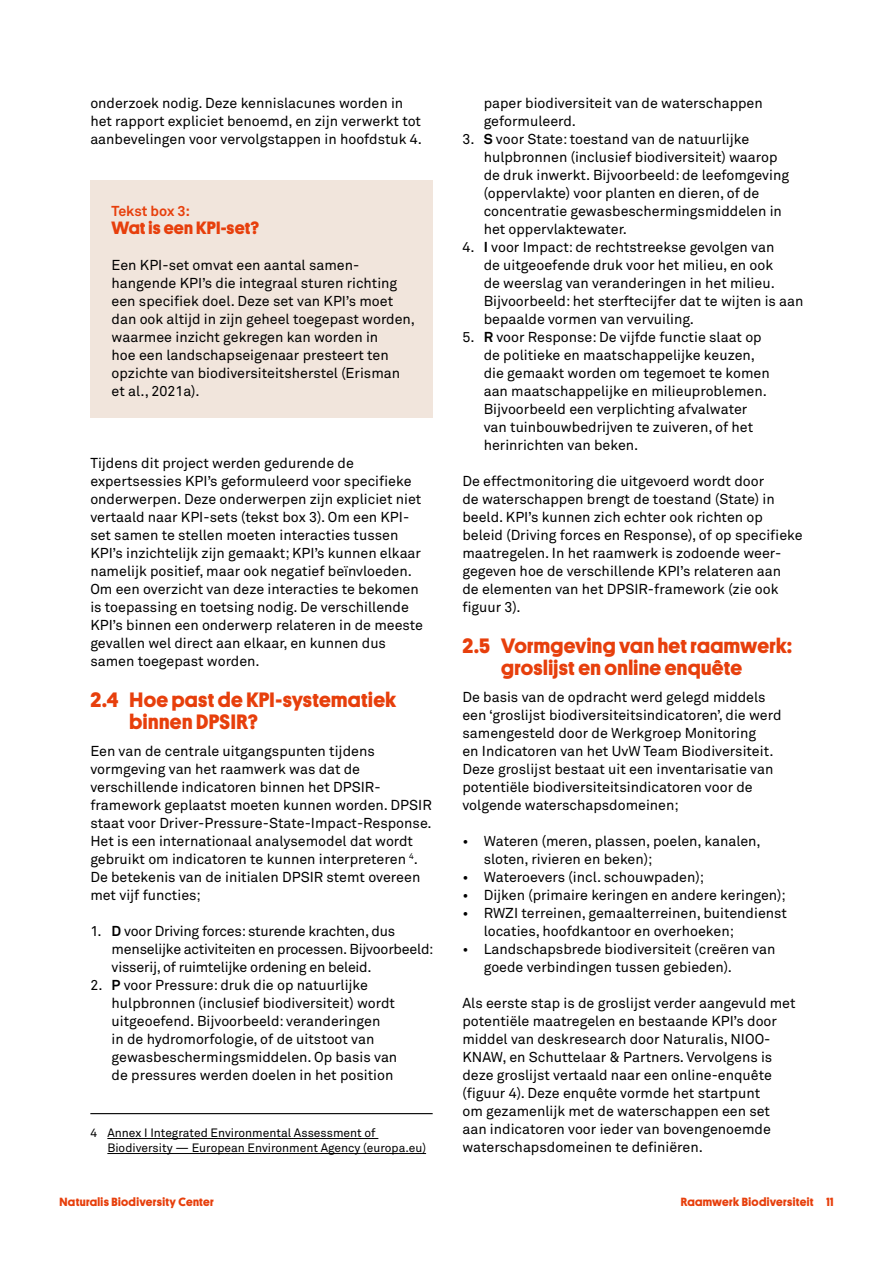
<style>
.page{position:relative;width:893px;height:1263px;background:#fff}
.page>*{position:absolute;margin:0;border:0;box-sizing:border-box;transform-origin:0 0}
.t1{font:700 21px/22.5px "Platform";letter-spacing:.015em;color:#e73f0c}
.t2{font:700 18px "Platform";letter-spacing:.01em;color:#e73f0c}
.t3{font:14.25px/18px "Akkurat Pro";color:#000}
.t4{font:700 14.25px "Akkurat Pro";letter-spacing:-.005em;color:#e73f0c}
.t5{font:12px/15px "Akkurat Pro";color:#000}
.t6{font:700 12px "Platform";letter-spacing:.03em;color:#e73f0c}
.s1{font-weight:700}
</style>
<div class="page">
<div style="left:90px;top:180px;width:343px;height:21px;background:#f1e5dc"></div>
<div style="left:90px;top:198px;width:343px;height:21px;background:#f1e5dc"></div>
<div style="left:90px;top:216px;width:343px;height:21px;background:#f1e5dc"></div>
<div style="left:90px;top:234px;width:343px;height:21px;background:#f1e5dc"></div>
<div style="left:90px;top:252px;width:343px;height:147px;background:#f1e5dc"></div>
<div style="left:90px;top:396px;width:343px;height:21px;background:#f1e5dc"></div>
<hr style="left:90px;top:1113px;width:343px;height:1px;background:#000">
<hr style="left:107px;top:1138px;width:271px;height:1px;background:#000">
<hr style="left:107px;top:1153px;width:319px;height:1px;background:#000">
<p class="t3" style="left:90px;top:94px;width:333px">onderzoek nodig. Deze kennislacunes worden in het rapport expliciet benoemd, en zijn verwerkt tot aanbevelingen voor vervolgstappen in hoofdstuk 4.</p>
<p class="t4" style="left:112px;top:202px;width:80px">Tekst box 3:</p>
<p class="t2" style="left:112px;top:215px;width:149px">Wat is een KPI-set?</p>
<p class="t3" style="left:112px;top:256px;width:305px">Een KPI-set omvat een aantal samen&shy;hangende KPI’s die integraal sturen richting een specifiek doel. Deze set van KPI’s moet dan ook altijd in zijn geheel toegepast worden, waarmee inzicht gekregen kan worden in<br>hoe een landschapseigenaar presteert ten opzichte van biodiversiteitsherstel (Erisman et al., 2021a).</p>
<p class="t3" style="left:90px;top:454px;width:334px">Tijdens dit project werden gedurende de expertsessies KPI’s geformuleerd voor specifieke onderwerpen. Deze onderwerpen zijn expliciet niet vertaald naar KPI-sets (tekst box 3). Om een KPI&shy;set samen te stellen moeten interacties tussen KPI’s inzichtelijk zijn gemaakt; KPI’s kunnen elkaar namelijk positief, maar ook negatief beïnvloeden.<br>Om een overzicht van deze interacties te bekomen is toepassing en toetsing nodig. De verschillende KPI’s binnen een onderwerp relateren in de meeste gevallen wel direct aan elkaar, en kunnen dus samen toegepast worden.</p>
<h1 class="t1" style="left:130px;top:687px;width:268px;text-indent:-39px">2.4 Hoe past de KPI-systematiek binnen DPSIR?</h1>
<p class="t3" style="left:90px;top:742px;width:343px">Een van de centrale uitgangspunten tijdens vormgeving van het raamwerk was dat de verschillende indicatoren binnen het DPSIR&shy;framework geplaatst moeten kunnen worden. DPSIR staat voor Driver-Pressure-State-Impact-Response.<br>Het is een internationaal analysemodel dat wordt gebruikt om indicatoren te kunnen interpreteren <sup>4</sup>.<br>De betekenis van de initialen DPSIR stemt overeen met vijf functies;</p>
<p class="t3" style="left:112px;top:922px;width:323px;text-indent:-21px">1. <span class="s1">D</span> voor Driving forces: sturende krachten, dus menselijke activiteiten en processen. Bijvoorbeeld: visserij, of ruimtelijke ordening en beleid.</p>
<p class="t3" style="left:112px;top:976px;width:287px;text-indent:-21px">2. <span class="s1">P</span> voor Pressure: druk die op natuurlijke hulpbronnen (inclusief biodiversiteit) wordt uitgeoefend. Bijvoorbeeld: veranderingen<br>in de hydromorfologie, of de uitstoot van gewasbeschermingsmiddelen. Op basis van de pressures werden doelen in het position</p>
<p class="t5" style="left:107px;top:1126px;width:320px;text-indent:-17px">4 Annex I Integrated Environmental Assessment of<br>Biodiversity — European Environment Agency (europa.eu)</p>
<p class="t3" style="left:484px;top:94px;width:281px">paper biodiversiteit van de waterschappen geformuleerd.</p>
<p class="t3" style="left:484px;top:130px;width:307px;text-indent:-21px">3. <span class="s1">S</span> voor State: toestand van de natuurlijke hulpbronnen (inclusief biodiversiteit) waarop de druk inwerkt. Bijvoorbeeld: de leefomgeving (oppervlakte) voor planten en dieren, of de concentratie gewasbeschermingsmiddelen in het oppervlaktewater.</p>
<p class="t3" style="left:484px;top:238px;width:321px;text-indent:-21px">4. <span class="s1">I</span> voor Impact: de rechtstreekse gevolgen van<br>de uitgeoefende druk voor het milieu, en ook<br>de weerslag van veranderingen in het milieu.<br>Bijvoorbeeld: het sterftecijfer dat te wijten is aan bepaalde vormen van vervuiling.</p>
<p class="t3" style="left:484px;top:328px;width:288px;text-indent:-21px">5. <span class="s1">R</span> voor Response: De vijfde functie slaat op de politieke en maatschappelijke keuzen, die gemaakt worden om tegemoet te komen aan maatschappelijke en milieuproblemen.<br>Bijvoorbeeld een verplichting afvalwater van tuinbouwbedrijven te zuiveren, of het herinrichten van beken.</p>
<p class="t3" style="left:462px;top:472px;width:342px">De effectmonitoring die uitgevoerd wordt door<br>de waterschappen brengt de toestand (State) in beeld. KPI’s kunnen zich echter ook richten op beleid (Driving forces en Response), of op specifieke maatregelen. In het raamwerk is zodoende weer&shy;gegeven hoe de verschillende KPI’s relateren aan<br>de elementen van het DPSIR-framework (zie ook figuur 3).</p>
<h1 class="t1" style="left:462px;top:633px;width:331px;text-align:center">2.5 Vormgeving van het raamwerk: groslijst en online enquête</h1>
<p class="t3" style="left:462px;top:688px;width:321px">De basis van de opdracht werd gelegd middels een ‘groslijst biodiversiteitsindicatoren’, die werd samengesteld door de Werkgroep Monitoring<br>en Indicatoren van het UvW Team Biodiversiteit.<br>Deze groslijst bestaat uit een inventarisatie van potentiële biodiversiteitsindicatoren voor de volgende waterschapsdomeinen;</p>
<p class="t3" style="left:484px;top:832px;width:279px;text-indent:-21px">• Wateren (meren, plassen, poelen, kanalen, sloten, rivieren en beken);</p>
<p class="t3" style="left:462px;top:868px;width:243px">• Wateroevers (incl. schouwpaden);</p>
<p class="t3" style="left:462px;top:886px;width:325px">• Dijken (primaire keringen en andere keringen);</p>
<p class="t3" style="left:484px;top:904px;width:305px;text-indent:-21px">• RWZI terreinen, gemaalterreinen, buitendienst locaties, hoofdkantoor en overhoeken;</p>
<p class="t3" style="left:484px;top:940px;width:293px;text-indent:-21px">• Landschapsbrede biodiversiteit (creëren van goede verbindingen tussen gebieden).</p>
<p class="t3" style="left:462px;top:994px;width:335px">Als eerste stap is de groslijst verder aangevuld met potentiële maatregelen en bestaande KPI’s door middel van deskresearch door Naturalis, NIOO-KNAW, en Schuttelaar &amp; Partners. Vervolgens is deze groslijst vertaald naar een online-enquête (figuur 4). Deze enquête vormde het startpunt<br>om gezamenlijk met de waterschappen een set aan indicatoren voor ieder van bovengenoemde waterschapsdomeinen te definiëren.</p>
<p class="t6" style="left:60px;top:1193px;width:156px">Naturalis Biodiversity Center</p>
<p class="t6" style="left:681px;top:1193px;width:154px">Raamwerk Biodiversiteit 11</p>
</div>
